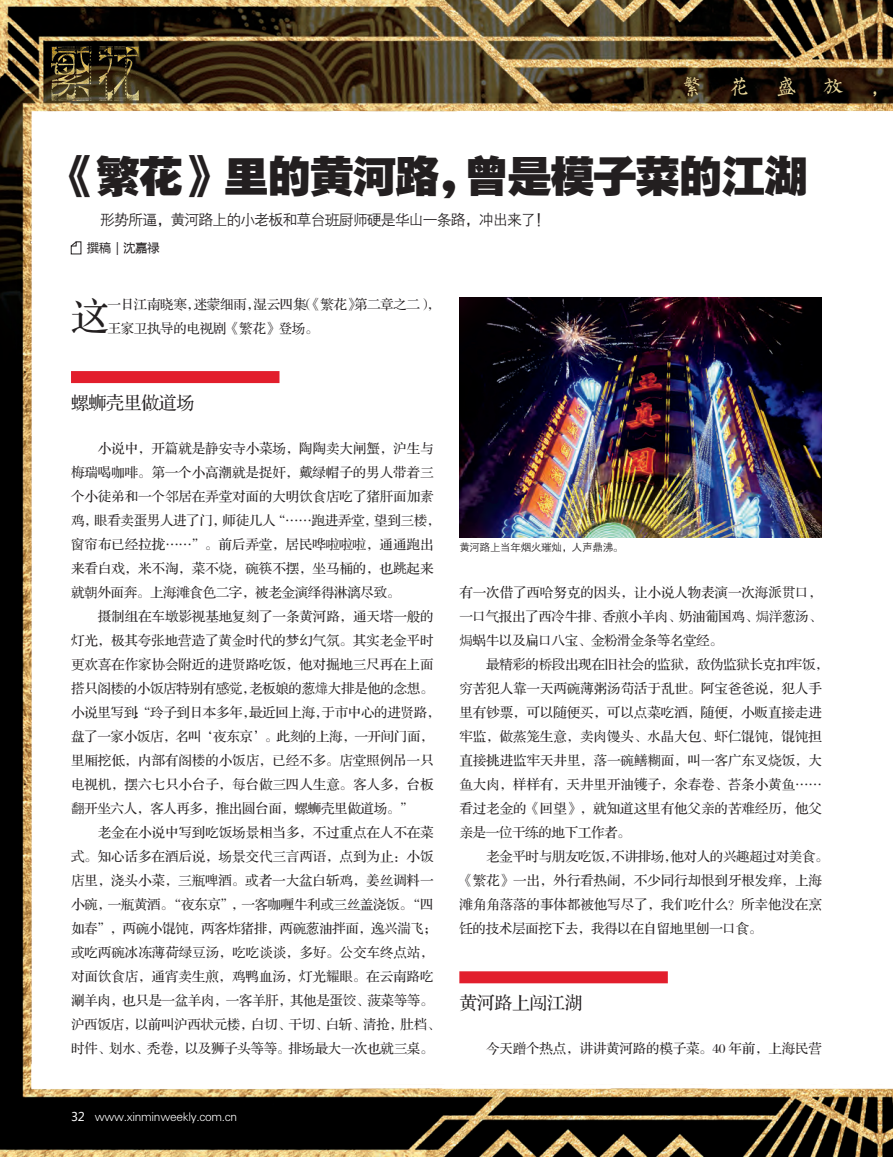
<style>
.page{position:relative;width:893px;height:1157px;background:#fff}
.page>*{position:absolute;margin:0;border:0;box-sizing:border-box;transform-origin:0 0}
.t1{font:45px "FZYDTHJW GB1 0";letter-spacing:-.05em;color:#231f20}
.t2{font:37.5px "FZS3 JW GB1 0";color:#231f20}
.t3{font:21px "FZSXSLKJW GB1 0";color:#ecd99a}
.t4{font:18px "FZS3 K GBK1 0";letter-spacing:-.025em;color:#231f20}
.t5{font:15px "FZZDXJW GB1 0";letter-spacing:-.065em;color:#231f20}
.t6{font:13.5px "FZS3 JW GB1 0";letter-spacing:-.005em;color:#231f20}
.t7{font:13.5px/24px "FZS3 JW GB1 0";letter-spacing:-.025em;color:#231f20}
.t8{font:12px "FZXH1 JW GB1 0";letter-spacing:-.025em;color:#fff}
.t9{font:12px "Microsoft Ya Hei";color:#231f20}
.t10{font:10.5px "FZZDXJW GB1 0";letter-spacing:-.025em;color:#231f20}
.s1{font-family:"Sim Sun"}
.s2{font-family:"Microsoft Ya Hei"}
</style>
<div class="page">
<img style="left:0;top:0;width:893px;height:1157px">
<img style="left:51px;top:46px;width:88px;height:54px">
<svg style="left:71px;top:241px;width:10px;height:13px"></svg>
<div style="left:71px;top:371px;width:208px;height:12px;background:#e21e2c"></div>
<div style="left:459px;top:971px;width:209px;height:12px;background:#e21e2c"></div>
<img style="left:459px;top:297px;width:363px;height:240px">
<h3 class="t3" style="left:682px;top:76px;width:210px">繁花盛放，</h3>
<p class="t1" style="left:53px;top:152px;width:757px">《繁花》里的黄河路，曾是模子菜的江湖</p>
<p class="t5" style="left:71px;top:212px;width:481px">　　形势所逼，黄河路上的小老板和草台班厨师硬是华山一条路，冲出来了！</p>
<p class="t9" style="left:87px;top:239px;width:73px">撰稿｜沈嘉禄</p>
<p class="t2" style="left:71px;top:297px;width:39px">这</p>
<p class="t7" style="left:108px;top:293px;width:334px">一日江南晓寒，迷蒙细雨，湿云四集（《繁花》第二章之二），王家卫执导的电视剧《繁花》登场。</p>
<p class="t4" style="left:71px;top:393px;width:125px">螺蛳壳里做道场</p>
<p class="t6" style="left:98px;top:441px;width:337px">小说中，开篇就是静安寺小菜场，陶陶卖大闸蟹，沪生与</p>
<p class="t6" style="left:71px;top:465px;width:364px">梅瑞喝咖啡。第一个小高潮就是捉奸，戴绿帽子的男人带着三</p>
<p class="t6" style="left:71px;top:489px;width:364px">个小徒弟和一个邻居在弄堂对面的大明饮食店吃了猪肝面加素</p>
<p class="t7" style="left:71px;top:509px;width:371px">鸡，眼看卖蛋男人进了门，师徒几人“……跑进弄堂，望到三楼，</p>
<p class="t6" style="left:71px;top:537px;width:364px">窗帘布已经拉拢……”。前后弄堂，居民哗啦啦啦，通通跑出</p>
<p class="t6" style="left:71px;top:561px;width:364px">来看白戏，米不淘，菜不烧，碗筷不摆，坐马桶的，也跳起来</p>
<p class="t7" style="left:71px;top:581px;width:331px">就朝外面奔。上海滩食色二字，被老金演绎得淋漓尽致。</p>
<p class="t6" style="left:98px;top:609px;width:337px">摄制组在车墩影视基地复刻了一条黄河路，通天塔一般的</p>
<p class="t6" style="left:71px;top:633px;width:364px">灯光，极其夸张地营造了黄金时代的梦幻气氛。其实老金平时</p>
<p class="t6" style="left:71px;top:657px;width:364px">更欢喜在作家协会附近的进贤路吃饭，他对掘地三尺再在上面</p>
<p class="t7" style="left:71px;top:677px;width:364px">搭只阁楼的小饭店特别有感觉，老板娘的葱<span class="s1">㸆</span>大排是他的念想。</p>
<p class="t7" style="left:71px;top:701px;width:371px">小说里写到：“玲子到日本多年，最近回上海，于市中心的进贤路，</p>
<p class="t7" style="left:71px;top:725px;width:364px">盘了一家小饭店，名叫‘夜东京’。此刻的上海，一开间门面，</p>
<p class="t6" style="left:71px;top:753px;width:364px">里厢挖低，内部有阁楼的小饭店，已经不多。店堂照例吊一只</p>
<p class="t6" style="left:71px;top:777px;width:364px">电视机，摆六七只小台子，每台做三四人生意。客人多，台板</p>
<p class="t7" style="left:71px;top:797px;width:344px">翻开坐六人，客人再多，推出圆台面，螺蛳壳里做道场。”</p>
<p class="t6" style="left:98px;top:825px;width:337px">老金在小说中写到吃饭场景相当多，不过重点在人不在菜</p>
<p class="t6" style="left:71px;top:849px;width:364px">式。知心话多在酒后说，场景交代三言两语，点到为止：小饭</p>
<p class="t6" style="left:71px;top:873px;width:364px">店里，浇头小菜，三瓶啤酒。或者一大盆白斩鸡，姜丝调料一</p>
<p class="t7" style="left:71px;top:893px;width:364px">小碗，一瓶黄酒。“夜东京”，一客咖喱牛利或三丝盖浇饭。“四</p>
<p class="t7" style="left:71px;top:917px;width:367px">如春”，两碗小馄饨，两客炸猪排，两碗葱油拌面，逸兴湍飞；</p>
<p class="t6" style="left:71px;top:945px;width:364px">或吃两碗冰冻薄荷绿豆汤，吃吃谈谈，多好。公交车终点站，</p>
<p class="t6" style="left:71px;top:969px;width:364px">对面饮食店，通宵卖生煎，鸡鸭血汤，灯光耀眼。在云南路吃</p>
<p class="t7" style="left:71px;top:989px;width:364px">涮羊肉，也只是一盆羊肉，一客羊肝，其他是蛋饺、菠菜等等。</p>
<p class="t7" style="left:71px;top:1013px;width:371px">沪西饭店，以前叫沪西状元楼，白切、干切、白斩、清抢，肚档、</p>
<p class="t7" style="left:71px;top:1037px;width:364px">时件、划水、秃卷，以及狮子头等等。排场最大一次也就三桌。</p>
<p class="t8" style="left:71px;top:1109px;width:168px"><span class="s2">32</span> www.xinminweekly.com.cn</p>
<p class="t10" style="left:459px;top:542px;width:166px">黄河路上当年烟火璀灿，人声鼎沸。</p>
<p class="t6" style="left:459px;top:585px;width:364px">有一次借了西哈努克的因头，让小说人物表演一次海派贯口，</p>
<p class="t7" style="left:459px;top:605px;width:364px">一口气报出了西冷牛排、香煎小羊肉、奶油葡国鸡、<span class="s1">焗</span>洋葱汤、</p>
<p class="t7" style="left:459px;top:629px;width:265px"><span class="s1">焗</span>蜗牛以及扁口八宝、金粉滑金条等名堂经。</p>
<p class="t7" style="left:486px;top:653px;width:344px">最精彩的桥段出现在旧社会的监狱，敌伪监狱长克扣牢饭，</p>
<p class="t6" style="left:459px;top:681px;width:364px">穷苦犯人靠一天两碗薄粥汤苟活于乱世。阿宝爸爸说，犯人手</p>
<p class="t6" style="left:459px;top:705px;width:364px">里有钞票，可以随便买，可以点菜吃酒，随便，小贩直接走进</p>
<p class="t6" style="left:459px;top:729px;width:364px">牢监，做蒸笼生意，卖肉馒头、水晶大包、虾仁馄饨，馄饨担</p>
<p class="t6" style="left:459px;top:753px;width:364px">直接挑进监牢天井里，落一碗鳝糊面，叫一客广东叉烧饭，大</p>
<p class="t6" style="left:459px;top:777px;width:364px">鱼大肉，样样有，天井里开油镬子，氽春卷、苔条小黄鱼……</p>
<p class="t6" style="left:459px;top:801px;width:364px">看过老金的《回望》，就知道这里有他父亲的苦难经历，他父</p>
<p class="t7" style="left:459px;top:821px;width:173px">亲是一位干练的地下工作者。</p>
<p class="t7" style="left:486px;top:845px;width:344px">老金平时与朋友吃饭，不讲排场，他对人的兴趣超过对美食。</p>
<p class="t6" style="left:459px;top:873px;width:364px">《繁花》一出，外行看热闹，不少同行却恨到牙根发痒，上海</p>
<p class="t6" style="left:459px;top:897px;width:364px">滩角角落落的事体都被他写尽了，我们吃什么？所幸他没在烹</p>
<p class="t7" style="left:459px;top:917px;width:305px">饪的技术层面挖下去，我得以在自留地里刨一口食。</p>
<p class="t4" style="left:459px;top:993px;width:125px">黄河路上闯江湖</p>
<p class="t6" style="left:486px;top:1041px;width:337px">今天蹭个热点，讲讲黄河路的模子菜。40 年前，上海民营</p>
</div>
